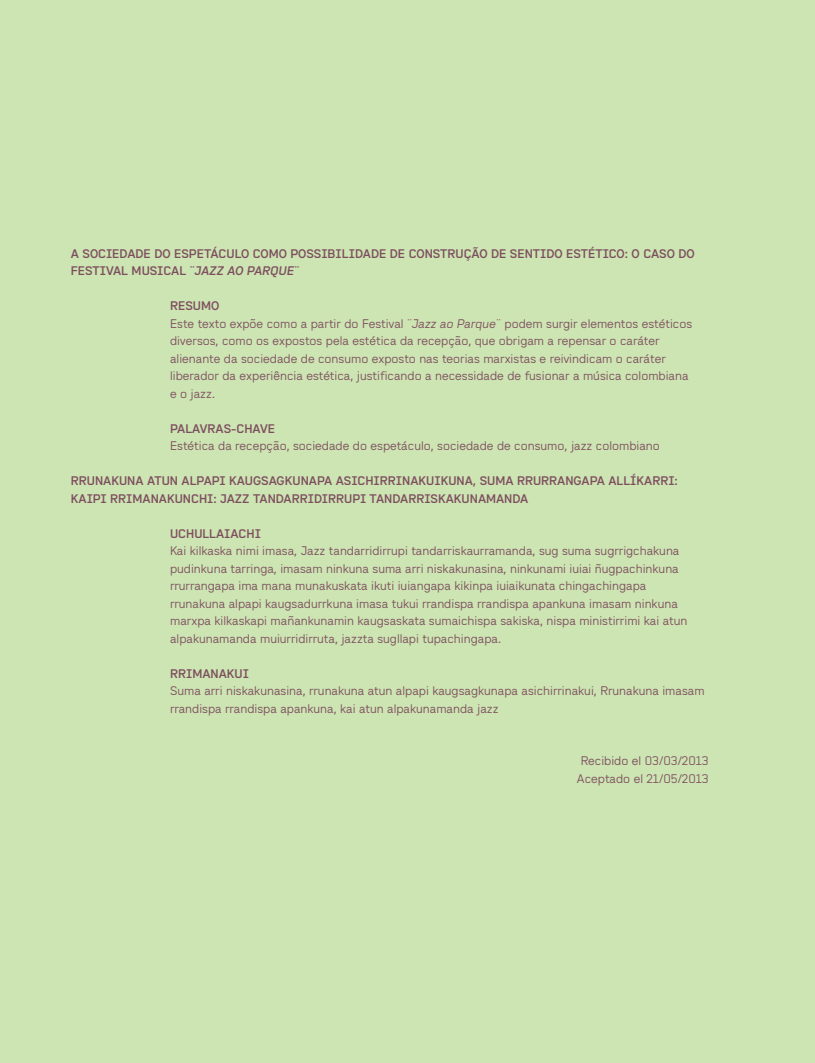
<style>
.page{position:relative;width:815px;height:1063px;background:#cde4b3}
.page>*{position:absolute;margin:0;border:0;box-sizing:border-box;transform-origin:0 0}
.t1{font:12.5px/17.5px "Wedding Sans";color:#7d4f5e}
.t2{font:500 12.5px/17.5px "Wedding Sans";color:#7d4f5e}
.t3{font:italic 500 12.5px "Wedding Sans";color:#7d4f5e}
.s1{font-style:normal}
.s2{font-weight:500}
.s3{font-style:italic}
</style>
<div class="page">
<p class="t2" style="left:71px;top:245px;width:28px">A SOCIEDADE</p>
<p class="t2" style="left:154px;top:245px;width:36px">DO ESPET</p>
<p class="t2" style="left:211px;top:245px;width:17px">ÁCULO</p>
<p class="t2" style="left:253px;top:245px;width:10px">COMO</p>
<p class="t2" style="left:290px;top:245px;width:16px">POSSIBILIDADE</p>
<p class="t2" style="left:390px;top:245px;width:36px">DE CONSTRU</p>
<p class="t2" style="left:464px;top:245px;width:63px">ÇÃO DE SENTIDO</p>
<p class="t2" style="left:566px;top:245px;width:38px">ESTÉTICO</p>
<p class="t2" style="left:625px;top:245px;width:36px">: O CASO</p>
<p class="t2" style="left:678px;top:245px;width:9px">DO</p>
<p class="t2" style="left:71px;top:262px;width:9px">FESTIVAL</p>
<p class="t2" style="left:132px;top:262px;width:9px">MUSICAL</p>
<p class="t3" style="left:190px;top:264px;width:111px"><span class="s1">¨</span>JAZZ AO PARQUE<span class="s1">¨</span></p>
<p class="t1" style="left:170px;top:297px;width:524px"><span class="s2">RESUMO<br></span>Este texto expõe como a partir do Festival ¨<span class="s3">Jazz ao Parque</span>¨ podem surgir elementos estéticos diversos, como os expostos pela estética da recepção, que obrigam a repensar o caráter alienante da sociedade de consumo exposto nas teorias marxistas e reivindicam o caráter liberador da experiência estética, justificando a necessidade de fusionar a música colombiana e o jazz.</p>
<p class="t2" style="left:170px;top:420px;width:16px">PALAVRAS</p>
<p class="t2" style="left:231px;top:420px;width:14px">-CHAVE</p>
<p class="t1" style="left:170px;top:437px;width:491px">Estética da recepção, sociedade do espetáculo, sociedade de consumo, jazz colombiano</p>
<p class="t2" style="left:71px;top:472px;width:609px">RRUNAKUNA ATUN ALPAPI KAUGSAGKUNAPA ASICHIRRINAKUIKUNA, SUMA RRURRANGAPA ALLÍKARRI:<br>KAIPI RRIMANAKUNCHI: JAZZ TANDARRIDIRRUPI TANDARRISKAKUNAMANDA</p>
<p class="t2" style="left:170px;top:525px;width:17px">UCHULLAIACHI</p>
<p class="t1" style="left:170px;top:542px;width:519px">Kai kilkaska nimi imasa, Jazz tandarridirrupi tandarriskaurramanda, sug suma sugrrigchakuna pudinkuna tarringa, imasam ninkuna suma arri niskakunasina, ninkunami iuiai ñugpachinkuna rrurrangapa ima mana munakuskata ikuti iuiangapa kikinpa iuiaikunata chingachingapa rrunakuna alpapi kaugsadurrkuna imasa tukui rrandispa rrandispa apankuna imasam ninkuna marxpa kilkaskapi mañankunamin kaugsaskata sumaichispa sakiska, nispa ministirrimi kai atun alpakunamanda muiurridirruta, jazzta sugllapi tupachingapa.</p>
<p class="t2" style="left:170px;top:665px;width:17px">RRIMANAKUI</p>
<p class="t1" style="left:170px;top:682px;width:536px">Suma arri niskakunasina, rrunakuna atun alpapi kaugsagkunapa asichirrinakui, Rrunakuna imasam rrandispa rrandispa apankuna, kai atun alpakunamanda jazz</p>
<p class="t1" style="left:577px;top:752px;width:133px">Recibido el 03/03/2013<br>Aceptado el 21/05/2013</p>
</div>
